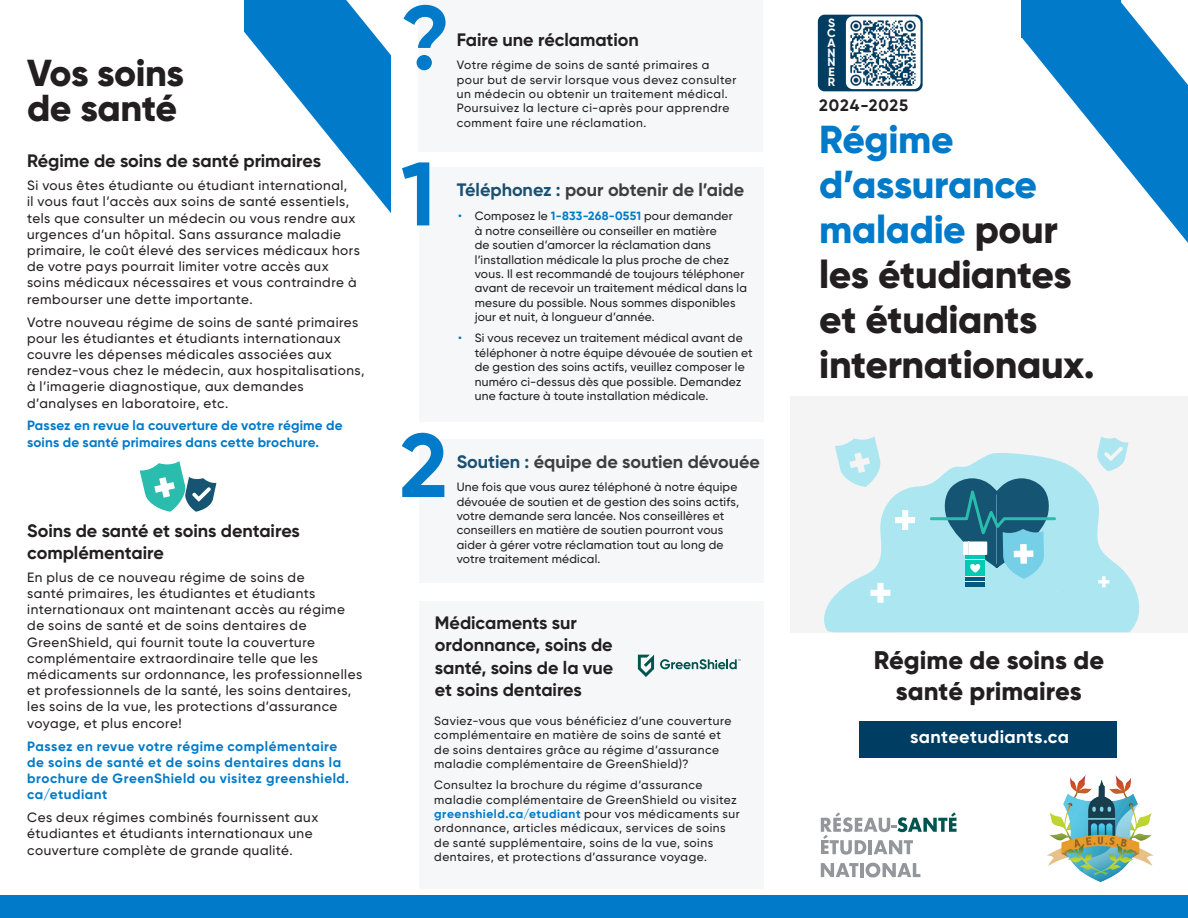
<style>
.page{position:relative;width:1188px;height:918px;background:#fff}
.page>*{position:absolute;margin:0;border:0;box-sizing:border-box;transform-origin:0 0}
.t1{font:700 90px "Gilroy";color:#007ac9}
.t2{font:800 39px/45px "Gilroy";letter-spacing:-.01em;color:#231f20}
.t3{font:800 37.5px/34.5px "Gilroy";letter-spacing:-.015em;color:#231f20}
.t4{font:800 25.5px/30.6px "Gilroy";color:#231f20;text-align:center}
.t5{font:700 18px/22.5px "Gilroy";letter-spacing:-.005em;color:#231f20}
.t6{font:700 18px "Gilroy";color:#3e3e3f}
.t7{font:700 18px "Gilroy";letter-spacing:.02em;color:#fff}
.t8{font:700 16.5px "Gilroy";letter-spacing:.055em;color:#231f20}
.t9{font:500 13.5px/16.2px "Gilroy";letter-spacing:.04em;color:#231f20}
.t10{font:700 13.5px/16.2px "Gilroy";letter-spacing:.035em;color:#007ac9}
.t11{font:700 13.5px/16.2px "Gilroy";letter-spacing:.015em;color:#007ac9}
.t12{font:500 12px/14.4px "Gilroy";letter-spacing:.02em;color:#231f20}
.t13{font:500 12px/14.4px "Gilroy";letter-spacing:.045em;color:#231f20}
.t14{font:700 12px/9.8px "Gilroy";color:#fff;text-align:justify}
.s1{color:#1a5072}
.s2{color:#007ac9}
.s3{font-weight:700;color:#007ac9}
</style>
<div class="page">
<svg style="left:244px;top:0;width:147px;height:213px"></svg>
<div style="left:790px;top:396px;width:398px;height:236px;background:#f4f4f4"></div>
<div style="left:0;top:895px;width:1188px;height:23px;background:#007ac9"></div>
<div style="left:419px;top:439px;width:345px;height:143px;background:#f5f7f8"></div>
<div style="left:419px;top:0;width:344px;height:152px;background:#f5f7f8"></div>
<svg style="left:824px;top:453px;width:316px;height:179px;fill:#ace6f1"></svg>
<svg style="left:871px;top:583px;width:19px;height:20px"></svg>
<svg style="left:1098px;top:576px;width:11px;height:11px"></svg>
<svg style="left:895px;top:510px;width:20px;height:20px"></svg>
<svg style="left:835px;top:436px;width:46px;height:51px"></svg>
<svg style="left:1097px;top:436px;width:31px;height:35px"></svg>
<div style="left:860px;top:721px;width:257px;height:36px;background:#003d63"></div>
<div style="left:965px;top:577px;width:20px;height:9px;background:#005980"></div>
<svg style="left:928px;top:477px;width:130px;height:105px;background:#6ab"></svg>
<img style="left:1047px;top:775px;width:107px;height:108px">
<div style="left:419px;top:167px;width:345px;height:254px;background:#f5f7f8"></div>
<svg style="left:821px;top:812px;width:136px;height:43px"></svg>
<svg style="left:821px;top:863px;width:37px;height:14px"></svg>
<hr style="left:860px;top:863px;width:3px;height:14px;background:#93969a">
<svg style="left:866px;top:863px;width:54px;height:15px"></svg>
<svg style="left:140px;top:461px;width:76px;height:51px"></svg>
<div style="left:419px;top:602px;width:345px;height:287px;background:#f5f7f8"></div>
<svg style="left:660px;top:659px;width:81px;height:10px"></svg>
<svg style="left:638px;top:655px;width:16px;height:22px"></svg>
<svg style="left:1022px;top:2px;width:166px;height:241px"></svg>
<div style="left:1022px;top:0;width:99px;height:37px;background:#007ac9"></div>
<div style="left:244px;top:0;width:99px;height:32px;background:#007ac9"></div>
<div style="left:818px;top:15px;width:105px;height:76px;background:#003d63;border-radius:7px"></div>
<img style="left:844px;top:14px;width:77px;height:77px">
<h3 class="t3" style="left:27px;top:56px;width:159px">Vos soins de santé</h3>
<h3 class="t5" style="left:27px;top:150px;width:296px">Régime de soins de santé primaires</h3>
<p class="t9" style="left:27px;top:177px;width:335px">Si vous êtes étudiante ou étudiant international,<br>il vous faut l’accès aux soins de santé essentiels, tels que consulter un médecin ou vous rendre aux urgences d’un hôpital. Sans assurance maladie primaire, le coût élevé des services médicaux hors de votre pays pourrait limiter votre accès aux soins médicaux nécessaires et vous contraindre à rembourser une dette importante.</p>
<p class="t9" style="left:27px;top:314px;width:339px">Votre nouveau régime de soins de santé primaires pour les étudiantes et étudiants internationaux couvre les dépenses médicales associées aux rendez-vous chez le médecin, aux hospitalisations, à l’imagerie diagnostique, aux demandes d’analyses en laboratoire, etc.</p>
<p class="t11" style="left:27px;top:418px;width:317px">Passez en revue la couverture de votre régime de soins de santé primaires dans cette brochure.</p>
<h3 class="t5" style="left:27px;top:520px;width:274px;line-height:21.6px">Soins de santé et soins dentaires complémentaire</h3>
<p class="t9" style="left:27px;top:569px;width:336px">En plus de ce nouveau régime de soins de<br>santé primaires, les étudiantes et étudiants internationaux ont maintenant accès au régime de soins de santé et de soins dentaires de GreenShield, qui fournit toute la couverture complémentaire extraordinaire telle que les médicaments sur ordonnance, les professionnelles et professionnels de la santé, les soins dentaires, les soins de la vue, les protections d’assurance voyage, et plus encore!</p>
<p class="t10" style="left:27px;top:738px;width:323px">Passez en revue votre régime complémentaire de soins de santé et de soins dentaires dans la brochure de GreenShield ou visitez greenshield. ca/etudiant</p>
<p class="t9" style="left:27px;top:809px;width:293px">Ces deux régimes combinés fournissent aux étudiantes et étudiants internationaux une couverture complète de grande qualité.</p>
<h1 class="t1" style="left:400px;top:-19px;width:51px">?</h1>
<h3 class="t5" style="left:457px;top:28px;width:184px">Faire une réclamation</h3>
<p class="t13" style="left:457px;top:58px;width:281px">Votre régime de soins de santé primaires a pour but de servir lorsque vous devez consulter un médecin ou obtenir un traitement médical.<br>Poursuivez la lecture ci-après pour apprendre comment faire une réclamation.</p>
<h1 class="t1" style="left:401px;top:138px;width:36px">1</h1>
<h3 class="t6" style="left:457px;top:179px;width:289px"><span class="s1">Téléphonez :</span> pour obtenir de l’aide</h3>
<p class="t12" style="left:475px;top:209px;width:274px;text-indent:-16px"><span class="s2">•</span> Composez le <span class="s3">1-833-268-0551</span> pour demander<br>à notre conseillère ou conseiller en matière<br>de soutien d’amorcer la réclamation dans l’installation médicale la plus proche de chez vous. Il est recommandé de toujours téléphoner avant de recevoir un traitement médical dans la mesure du possible. Nous sommes disponibles jour et nuit, à longueur d’année.</p>
<p class="t12" style="left:475px;top:331px;width:280px;text-indent:-16px"><span class="s2">•</span> Si vous recevez un traitement médical avant de téléphoner à notre équipe dévouée de soutien et de gestion des soins actifs, veuillez composer le numéro ci-dessus dès que possible. Demandez une facture à toute installation médicale.</p>
<h1 class="t1" style="left:400px;top:409px;width:49px">2</h1>
<h3 class="t6" style="left:457px;top:450px;width:305px"><span class="s1">Soutien :</span> équipe de soutien dévouée</h3>
<p class="t12" style="left:457px;top:480px;width:284px">Une fois que vous aurez téléphoné à notre équipe dévouée de soutien et de gestion des soins actifs, votre demande sera lancée. Nos conseillères et conseillers en matière de soutien pourront vous aider à gérer votre réclamation tout au long de votre traitement médical.</p>
<h3 class="t5" style="left:435px;top:611px;width:180px">Médicaments sur ordonnance, soins de santé, soins de la vue et soins dentaires</h3>
<p class="t13" style="left:434px;top:713px;width:299px">Saviez-vous que vous bénéficiez d’une couverture complémentaire en matière de soins de santé et de soins dentaires grâce au régime d’assurance maladie complémentaire de GreenShield)?</p>
<p class="t13" style="left:434px;top:778px;width:307px">Consultez la brochure du régime d’assurance maladie complémentaire de GreenShield ou visitez <span class="s3">greenshield.ca/etudiant</span> pour vos médicaments sur ordonnance, articles médicaux, services de soins de santé supplémentaire, soins de la vue, soins dentaires, et protections d’assurance voyage.</p>
<p class="t14" style="left:827px;top:18px;width:10px">S C A N N E R</p>
<p class="t8" style="left:819px;top:95px;width:90px">2024-2025</p>
<h2 class="t2" style="left:819px;top:116px;width:277px"><span class="s2">Régime d’assurance maladie</span> pour les étudiantes et étudiants internationaux.</h2>
<h3 class="t4" style="left:874px;top:645px;width:232px">Régime de soins de santé primaires</h3>
<h3 class="t7" style="left:910px;top:726px;width:161px">santeetudiants.ca</h3>
</div>
